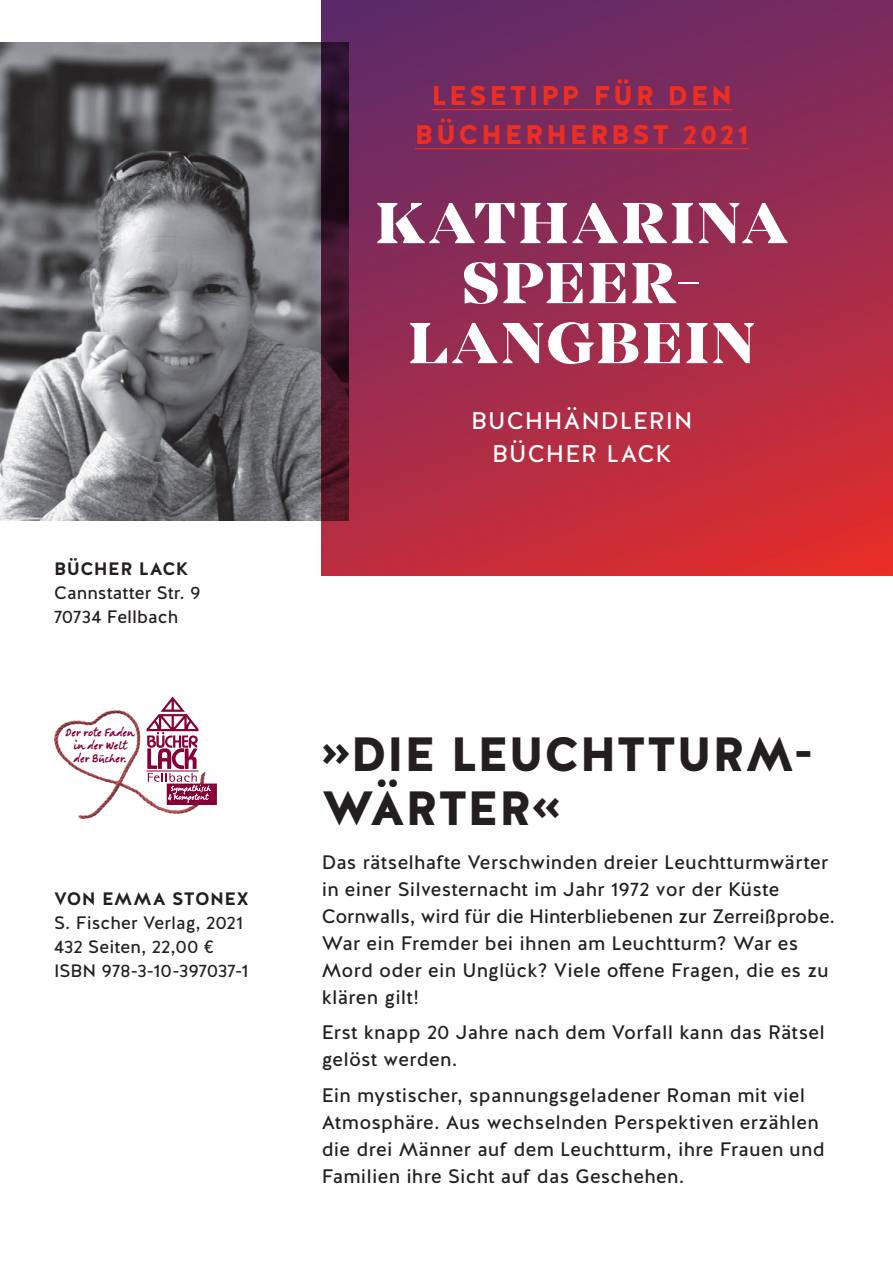
<style>
.page{position:relative;width:893px;height:1263px;background:#fff}
.page>*{position:absolute;margin:0;border:0;box-sizing:border-box;transform-origin:0 0}
.t1{font:800 60px/60px "Mirador";letter-spacing:.06em;color:#fff;text-align:center}
.t2{font:900 48px/54px "Halis GR";color:#231f20}
.t3{font:900 27px/39px "Halis GR";letter-spacing:.095em;color:#ee2e22;text-align:center}
.t4{font:24px/33px "Halis GR";letter-spacing:.045em;color:#fff;text-align:center}
.t5{font:19.5px/27px "Halis GR";letter-spacing:.015em;color:#231f20}
.t6{font:18px/24px "Halis GR";letter-spacing:.005em;color:#231f20}
.t7{font:700 18px "Halis GR";letter-spacing:.025em;color:#231f20}
.t8{font:10.65px/12.8px "Berranger Hand ITC";color:#860037;text-align:center}
</style>
<div class="page">
<img style="left:0;top:43px;width:322px;height:477px">
<svg style="left:322px;top:0;width:571px;height:575px;background:#972b4c"></svg>
<hr style="left:432px;top:109px;width:300px;height:1px;background:#ee2e22">
<hr style="left:415px;top:148px;width:334px;height:1px;background:#ee2e22">
<img style="left:54px;top:710px;width:145px;height:109px">
<svg style="left:147px;top:696px;width:70px;height:109px"></svg>
<p class="t7" style="left:54px;top:557px;width:136px">BÜCHER LACK</p>
<p class="t6" style="left:54px;top:581px;width:148px">Cannstatter Str. 9<br>70734 Fellbach</p>
<p class="t8" style="left:66px;top:727px;width:70px">Der rote Faden in der Welt der Bücher.</p>
<p class="t7" style="left:54px;top:887px;width:196px">VON EMMA STONEX</p>
<p class="t6" style="left:54px;top:911px;width:196px">S. Fischer Verlag, 2021<br>432 Seiten, 22,00 €<br>ISBN 978-3-10-397037-1</p>
<h3 class="t3" style="left:415px;top:77px;width:336px">LESETIPP FÜR DEN<br>BÜCHERHERBST 2021</h3>
<h1 class="t1" style="left:376px;top:195px;width:413px">KATHARINA<br>SPEER-<br>LANGBEIN</h1>
<p class="t4" style="left:471px;top:405px;width:223px">BUCHHÄNDLERIN<br>BÜCHER LACK</p>
<h2 class="t2" style="left:322px;top:728px;width:494px">»DIE LEUCHTTURM-<br>WÄRTER«</h2>
<p class="t5" style="left:322px;top:849px;width:515px">Das rätselhafte Verschwinden dreier Leuchtturmwärter in einer Silvesternacht im Jahr 1972 vor der Küste Cornwalls, wird für die Hinterbliebenen zur Zerreißprobe.<br>War ein Fremder bei ihnen am Leuchtturm? War es Mord oder ein Unglück? Viele offene Fragen, die es zu klären gilt!</p>
<p class="t5" style="left:322px;top:1019px;width:505px">Erst knapp 20 Jahre nach dem Vorfall kann das Rätsel gelöst werden.</p>
<p class="t5" style="left:322px;top:1082px;width:505px">Ein mystischer, spannungsgeladener Roman mit viel Atmosphäre. Aus wechselnden Perspektiven erzählen die drei Männer auf dem Leuchtturm, ihre Frauen und Familien ihre Sicht auf das Geschehen.</p>
</div>
